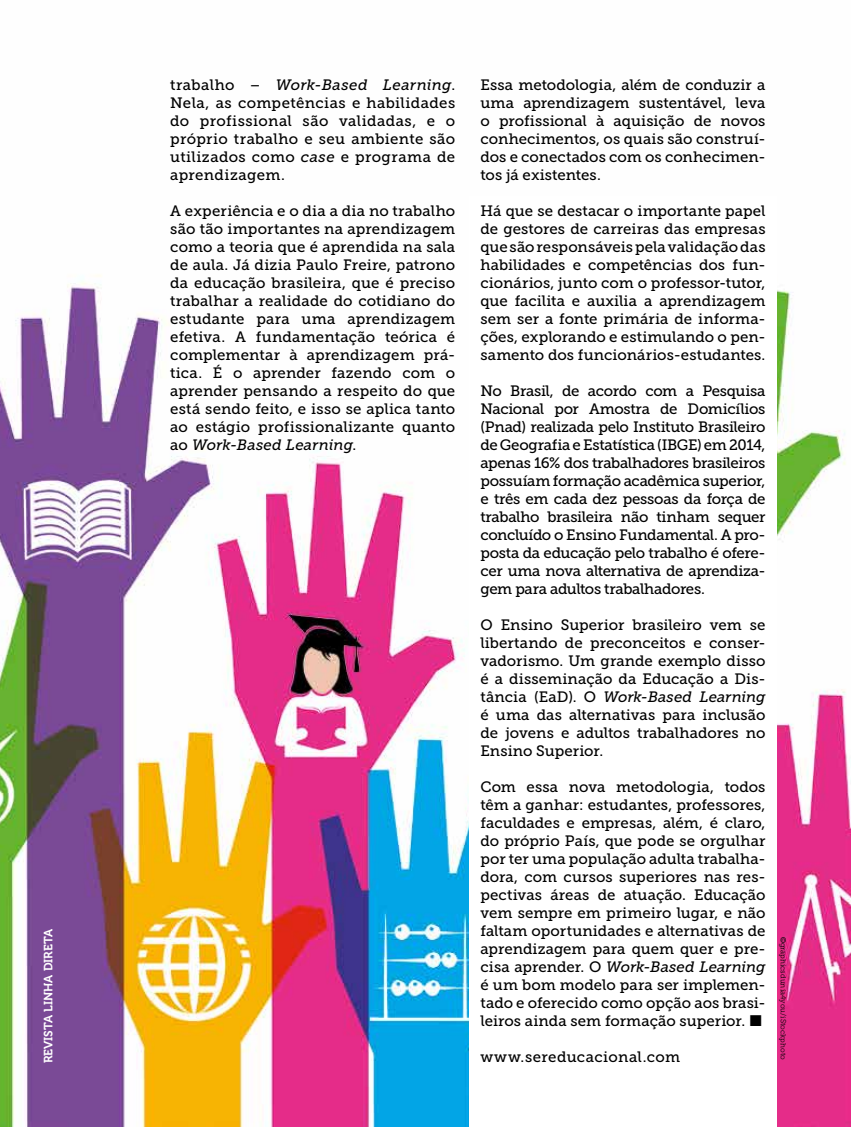
<style>
.page{position:relative;width:851px;height:1127px;background:#fff}
.page>*{position:absolute;margin:0;border:0;box-sizing:border-box;transform-origin:0 0}
.t1{font:15px/18px "Museo Slab 500";letter-spacing:.005em;color:#000;text-align:justify}
.t2{font:15px "Museo Slab 500";letter-spacing:.025em;color:#000}
.t3{font:12px "Museo 700";color:#fff}
.t4{font:7.5px "Museo Slab 300";color:#000}
.s1{font-style:italic}
.s2{font-family:"Franklin Gothic"}
</style>
<div class="page">
<img style="left:0;top:275px;width:850px;height:852px">
<div style="left:469px;top:196px;width:307px;height:931px;background:#fff"></div>
<p class="t3" style="left:42px;top:1063px;width:135px;rotate:-90deg">REVISTA LINHA DIRETA</p>
<p class="t1" style="left:170px;top:76px;width:286px">trabalho – <span class="s1">Work-Based Learning</span>.<br>Nela, as competências e habilidades do profissional são validadas, e o próprio trabalho e seu ambiente são utilizados como <span class="s1">case</span> e programa de aprendizagem.</p>
<p class="t1" style="left:170px;top:202px;width:286px">A experiência e o dia a dia no trabalho são tão importantes na aprendizagem como a teoria que é aprendida na sala de aula. Já dizia Paulo Freire, patrono da educação brasileira, que é preciso trabalhar a realidade do cotidiano do estudante para uma aprendizagem efetiva. A fundamentação teórica é complementar à aprendizagem prá&shy;tica. É o aprender fazendo com o aprender pensando a respeito do que está sendo feito, e isso se aplica tanto ao estágio profissionalizante quanto ao <span class="s1">Work-Based Learning</span>.</p>
<p class="t1" style="left:480px;top:76px;width:286px">Essa metodologia, além de conduzir a uma aprendizagem sustentável, leva o profissional à aquisição de novos conhecimentos, os quais são construí&shy;dos e conectados com os conhecimen&shy;tos já existentes.</p>
<p class="t1" style="left:480px;top:202px;width:286px">Há que se destacar o importante papel de gestores de carreiras das empresas que são responsáveis pela validação das habilidades e competências dos fun&shy;cionários, junto com o professor-tutor, que facilita e auxilia a aprendizagem sem ser a fonte primária de informa&shy;ções, explorando e estimulando o pen&shy;samento dos funcionários-estudantes.</p>
<p class="t1" style="left:480px;top:382px;width:286px">No Brasil, de acordo com a Pesquisa Nacional por Amostra de Domicílios (Pnad) realizada pelo Instituto Brasileiro de Geografia e Estatística (IBGE) em 2014, apenas 16% dos trabalhadores brasileiros possuíam formação acadêmica superior, e três em cada dez pessoas da força de trabalho brasileira não tinham sequer concluído o Ensino Fundamental. A pro&shy;posta da educação pelo trabalho é ofere&shy;cer uma nova alternativa de aprendiza&shy;gem para adultos trabalhadores.</p>
<p class="t1" style="left:480px;top:616px;width:286px">O Ensino Superior brasileiro vem se libertando de preconceitos e conser&shy;vadorismo. Um grande exemplo disso é a disseminação da Educação a Dis&shy;tância (EaD). O <span class="s1">Work-Based Learning </span>é uma das alternativas para inclusão de jovens e adultos trabalhadores no Ensino Superior.</p>
<p class="t1" style="left:480px;top:778px;width:286px">Com essa nova metodologia, todos têm a ganhar: estudantes, professores, faculdades e empresas, além, é claro, do próprio País, que pode se orgulhar por ter uma população adulta trabalha&shy;dora, com cursos superiores nas res&shy;pectivas áreas de atuação. Educação vem sempre em primeiro lugar, e não faltam oportunidades e alternativas de aprendizagem para quem quer e pre&shy;cisa aprender. O <span class="s1">Work-Based Learning </span>é um bom modelo para ser implemen&shy;tado e oferecido como opção aos brasi&shy;leiros ainda sem formação superior.</p>
<p class="t2" style="left:480px;top:1048px;width:201px">www.sereducacional.com</p>
<p class="t4" style="left:787px;top:937px;width:124px;rotate:90deg"><span class="s2">©</span>graphicsdunia4you/iStockphoto</p>
</div>
